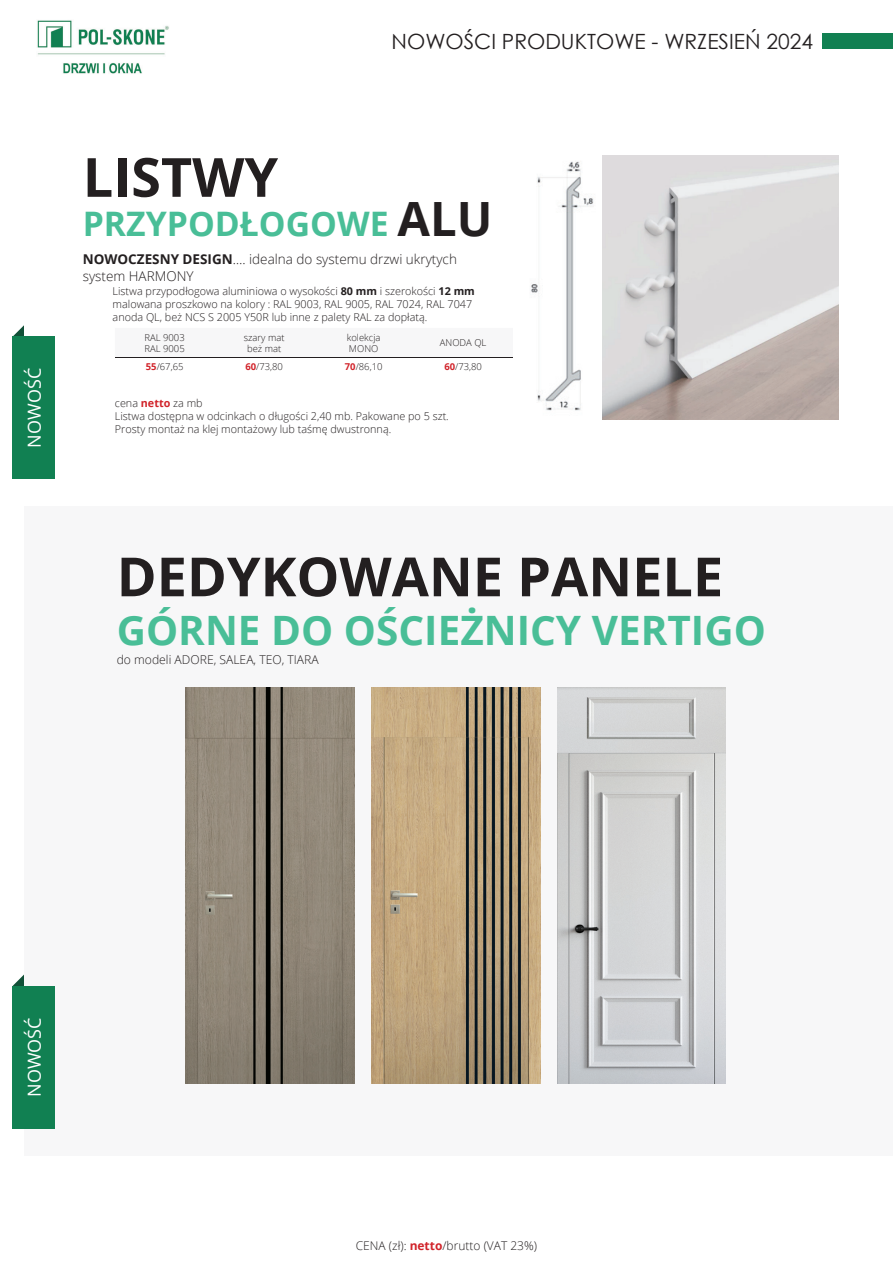
<style>
.page{position:relative;width:893px;height:1263px;background:#fff}
.page>*{position:absolute;margin:0;border:0;box-sizing:border-box;transform-origin:0 0}
.t1{font:700 54px "Open Sans";color:#231f20}
.t2{font:700 40.5px "Open Sans";color:#49be97}
.t3{font:700 33.75px "Open Sans";color:#49be97}
.t4{font:21px "Century Gothic";color:#231f20}
.t5{font:18px "Open Sans";color:#fff}
.t6{font:300 13.5px/16.2px "Open Sans";color:#231f20}
.t7{font:300 12.15px "Open Sans";color:#231f20}
.t8{font:300 12px "Open Sans";color:#231f20}
.t9{font:300 10.8px/12.9px "Open Sans";color:#231f20}
.t10{font:300 9.45px/11.4px "Open Sans";color:#231f20}
.s1{font-size:47.25px;color:#231f20}
.s2{font-weight:700}
.s3{font-weight:700;color:#d1232a}
</style>
<div class="page">
<svg style="left:13px;top:974px;width:11px;height:12px"></svg>
<div style="left:24px;top:506px;width:869px;height:649px;background:#f7f7f8"></div>
<div style="left:13px;top:986px;width:42px;height:142px;background:#118052"></div>
<svg style="left:13px;top:325px;width:11px;height:11px"></svg>
<div style="left:13px;top:336px;width:42px;height:143px;background:#118052"></div>
<img style="left:603px;top:155px;width:235px;height:264px">
<img style="left:531px;top:161px;width:63px;height:250px">
<hr style="left:115px;top:357px;width:99px;height:1px;background:#231f20">
<hr style="left:214px;top:357px;width:100px;height:1px;background:#231f20">
<hr style="left:314px;top:357px;width:99px;height:1px;background:#231f20">
<hr style="left:413px;top:357px;width:100px;height:1px;background:#231f20">
<img style="left:186px;top:688px;width:168px;height:395px">
<img style="left:371px;top:688px;width:169px;height:395px">
<img style="left:557px;top:688px;width:169px;height:395px">
<img style="left:37px;top:20px;width:132px;height:54px">
<div style="left:823px;top:34px;width:70px;height:15px;background:#118052"></div>
<h3 class="t4" style="left:392px;top:27px;width:423px">NOWOŚCI PRODUKTOWE - WRZESIEŃ 2024</h3>
<h3 class="t5" style="left:22px;top:447px;width:81px;rotate:-90deg">NOWOŚĆ</h3>
<h1 class="t1" style="left:83px;top:139px;width:197px">LISTWY</h1>
<h3 class="t3" style="left:83px;top:200px;width:411px">PRZYPODŁOGOWE <span class="s1">ALU</span></h3>
<p class="t6" style="left:83px;top:251px;width:376px"><span class="s2">NOWOCZESNY DESIGN</span>…. idealna do systemu drzwi ukrytych system HARMONY</p>
<p class="t9" style="left:113px;top:285px;width:364px">Listwa przypodłogowa aluminiowa o wysokości <span class="s2">80 mm</span> i szerokości <span class="s2">12 mm </span>malowana proszkowo na kolory : RAL 9003, RAL 9005, RAL 7024, RAL 7047 anoda QL, beż NCS S 2005 Y50R lub inne z palety RAL za dopłatą.</p>
<p class="t10" style="left:145px;top:331px;width:42px">RAL 9003<br>RAL 9005</p>
<p class="t10" style="left:244px;top:331px;width:42px;text-align:center">szary mat beż mat</p>
<p class="t10" style="left:347px;top:331px;width:35px">kolekcja<br>MONO</p>
<p class="t10" style="left:440px;top:337px;width:48px">ANODA QL</p>
<p class="t10" style="left:146px;top:361px;width:39px"><span class="s3">55</span>/67,65</p>
<p class="t10" style="left:245px;top:361px;width:39px"><span class="s3">60</span>/73,80</p>
<p class="t10" style="left:345px;top:361px;width:39px"><span class="s3">70</span>/86,10</p>
<p class="t10" style="left:444px;top:361px;width:39px"><span class="s3">60</span>/73,80</p>
<p class="t9" style="left:115px;top:396px;width:335px">cena <span class="s3">netto</span> za mb<br>Listwa dostępna w odcinkach o długości 2,40 mb. Pakowane po 5 szt.<br>Prosty montaż na klej montażowy lub taśmę dwustronną.</p>
<h1 class="t1" style="left:117px;top:538px;width:608px">DEDYKOWANE PANELE</h1>
<h2 class="t2" style="left:117px;top:602px;width:651px">GÓRNE DO OŚCIEŻNICY VERTIGO</h2>
<p class="t7" style="left:117px;top:652px;width:204px">do modeli ADORE, SALEA, TEO, TIARA</p>
<h3 class="t5" style="left:22px;top:1097px;width:81px;rotate:-90deg">NOWOŚĆ</h3>
<p class="t8" style="left:356px;top:1238px;width:183px">CENA (zł): <span class="s3">netto</span>/brutto (VAT 23%)</p>
</div>
